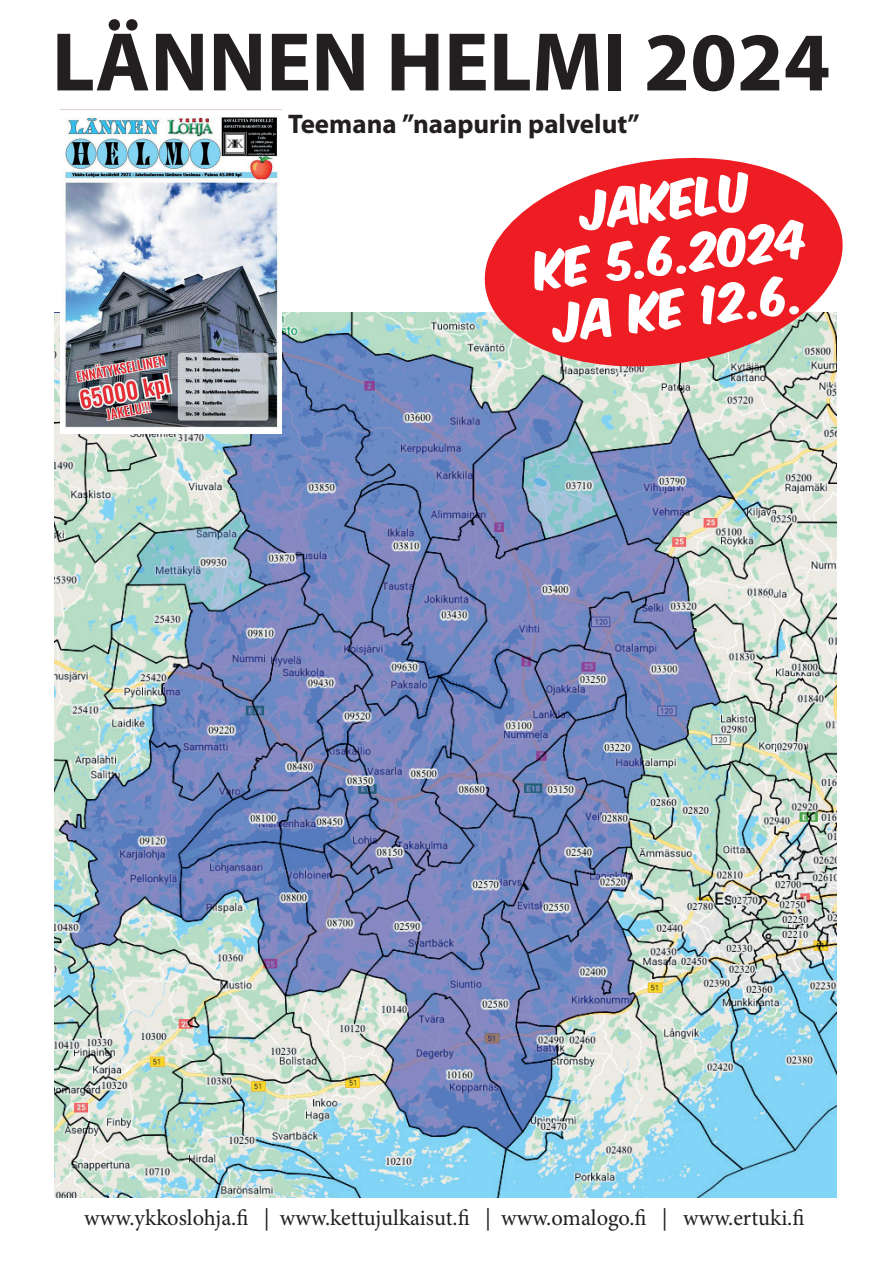
<style>
.page{position:relative;width:893px;height:1263px;background:#fff}
.page>*{position:absolute;margin:0;border:0;box-sizing:border-box;transform-origin:0 0}
.t1{font:700 84px "Myriad Pro";color:#231f20}
.t2{font:45px/54px "KM Axis";color:#fff;text-align:center}
.t3{font:700 27px "Myriad Pro";color:#231f20}
.t4{font:22.5px "Minion Pro";color:#231f20}
</style>
<div class="page">
<img style="left:54px;top:313px;width:783px;height:884px">
<svg style="left:477px;top:157px;width:366px;height:220px;background:#e95658"></svg>
<img style="left:61px;top:117px;width:221px;height:316px">
<h1 class="t1" style="left:52px;top:7px;width:780px">LÄNNEN HELMI 2024</h1>
<p class="t3" style="left:288px;top:106px;width:353px">Teemana ”naapurin palvelut”</p>
<h2 class="t2" style="left:526px;top:194px;width:276px;rotate:-7deg">JAKELU<br>ke 5.6.2024 ja ke 12.6.</h2>
<p class="t4" style="left:84px;top:1203px;width:722px">www.ykkoslohja.fi | www.kettujulkaisut.fi | www.omalogo.fi | www.ertuki.fi</p>
</div>
